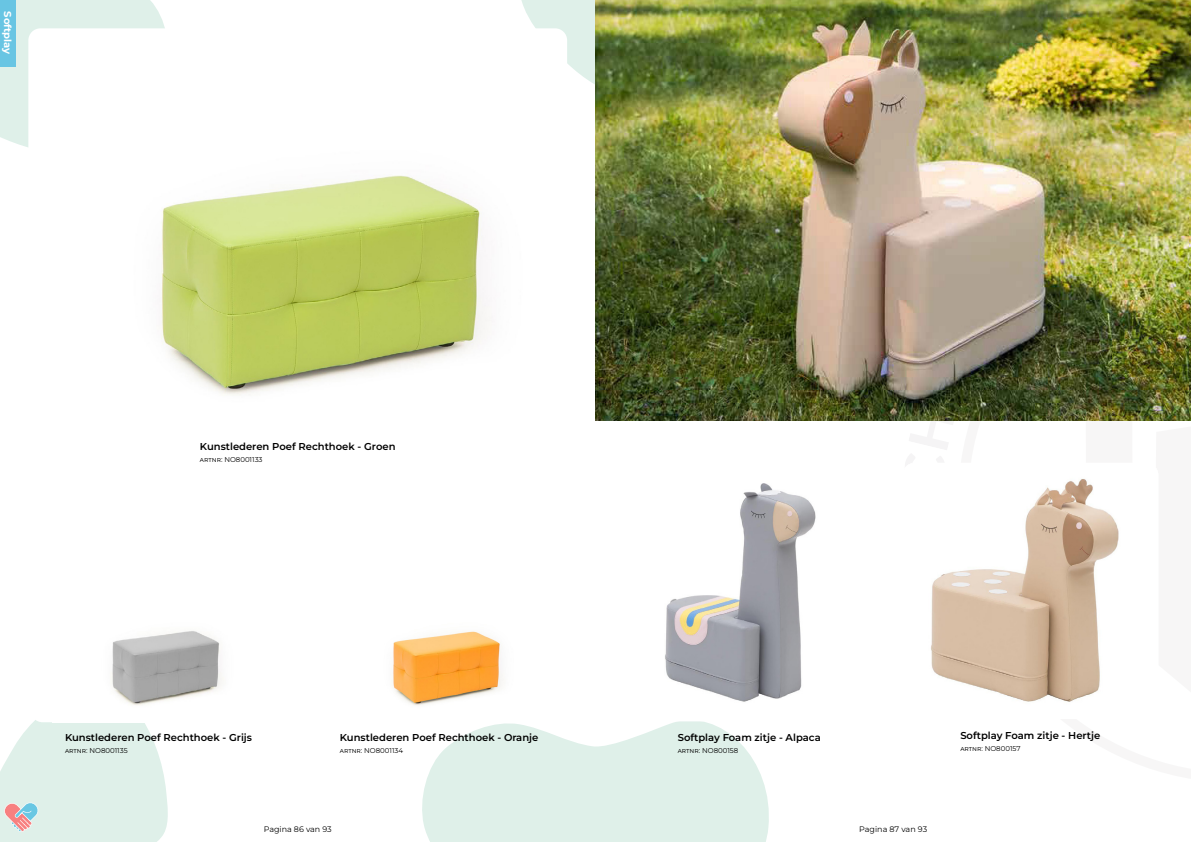
<style>
.page{position:relative;width:1191px;height:842px;background:#fff}
.page>*{position:absolute;margin:0;border:0;box-sizing:border-box;transform-origin:0 0}
.t1{font:600 10px "Montserrat";color:#000}
.t2{font:700 10px "Montserrat";color:#fff}
.t3{font:8px "Montserrat";color:#000}
.t4{font:7px "Montserrat";color:#000}
</style>
<div class="page">
<svg style="left:422px;top:721px;width:347px;height:121px;background:#e3f2ec"></svg>
<div style="left:0;top:0;width:165px;height:147px;background:#dff0e9"></div>
<svg style="left:521px;top:0;width:74px;height:84px;background:#e2f1eb"></svg>
<svg style="left:0;top:720px;width:168px;height:122px;background:#e1efe9"></svg>
<div style="left:0;top:0;width:16px;height:66px;background:#68c5e3"></div>
<div style="left:28px;top:28px;width:539px;height:512px;background:#fff;border-radius:12px"></div>
<img style="left:161px;top:175px;width:329px;height:220px">
<div style="left:311px;top:605px;width:256px;height:117px;background:#fff;border-radius:12px"></div>
<img style="left:393px;top:631px;width:110px;height:74px">
<div style="left:31px;top:605px;width:255px;height:117px;background:#fff;border-radius:12px"></div>
<img style="left:112px;top:631px;width:111px;height:74px">
<img style="left:931px;top:479px;width:188px;height:223px">
<img style="left:665px;top:483px;width:151px;height:219px">
<img style="left:595px;top:0;width:596px;height:421px">
<p class="t2" style="left:14px;top:11px;width:45px;rotate:90deg">Softplay</p>
<p class="t1" style="left:200px;top:439px;width:197px">Kunstlederen Poef Rechthoek - Groen</p>
<p class="t4" style="left:200px;top:454px;width:64px">artnr: NO8001133</p>
<p class="t1" style="left:65px;top:731px;width:188px">Kunstlederen Poef Rechthoek - Grijs</p>
<p class="t4" style="left:65px;top:746px;width:64px">artnr: NO8001135</p>
<p class="t1" style="left:340px;top:731px;width:200px">Kunstlederen Poef Rechthoek - Oranje</p>
<p class="t4" style="left:340px;top:746px;width:65px">artnr: NO8001134</p>
<p class="t1" style="left:677px;top:731px;width:145px">Softplay Foam zitje - Alpaca</p>
<p class="t4" style="left:677px;top:746px;width:62px">artnr: NO800158</p>
<p class="t3" style="left:264px;top:823px;width:70px">Pagina 86 van 93</p>
<p class="t3" style="left:859px;top:823px;width:69px">Pagina 87 van 93</p>
<p class="t1" style="left:960px;top:729px;width:141px">Softplay Foam zitje - Hertje</p>
<p class="t4" style="left:960px;top:744px;width:62px">artnr: NO800157</p>
</div>
